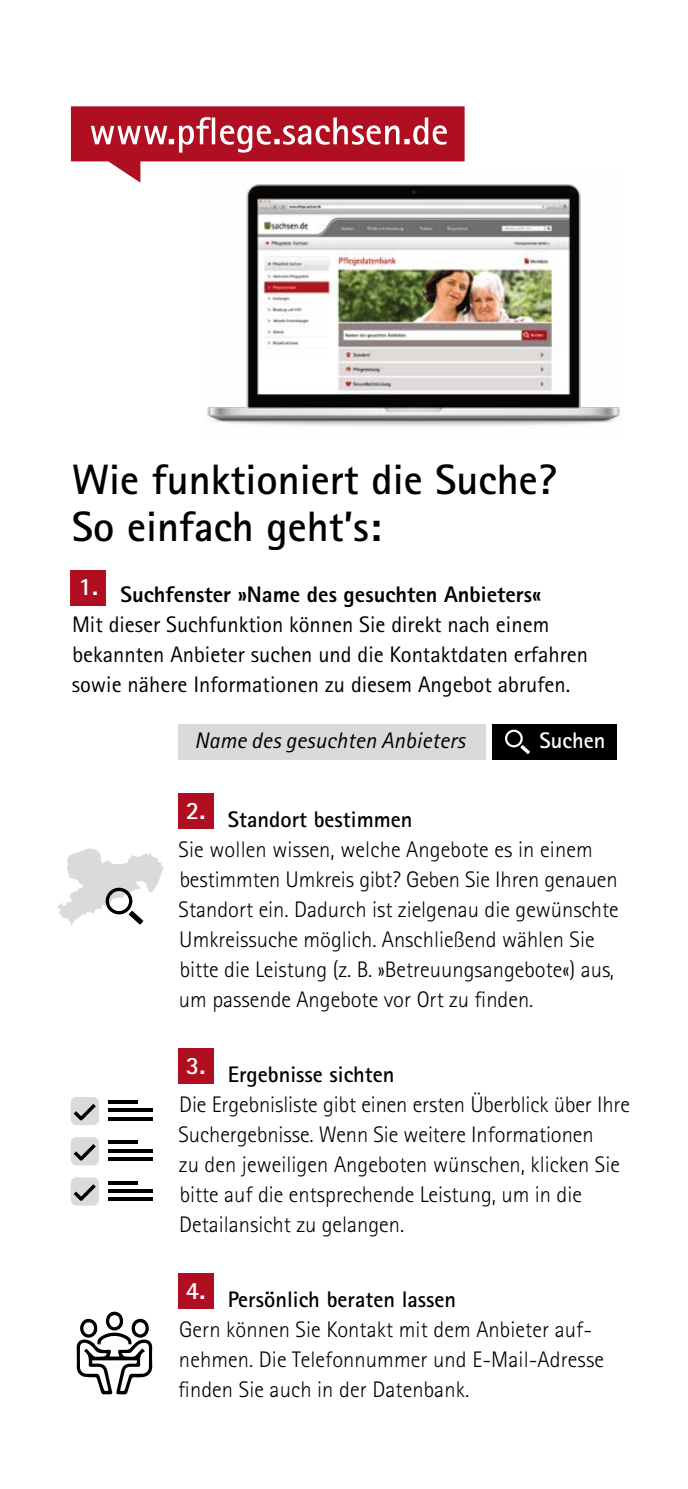
<style>
.page{position:relative;width:688px;height:1489px;background:#fff}
.page>*{position:absolute;margin:0;border:0;box-sizing:border-box;transform-origin:0 0}
.H1_Überschrif{font:700 42.5px/47.5px "Rotis Sans Serif Pro";color:#000}
.t1{font:700 25px "Rotis Sans Serif Pro";color:#fff}
.Fließtext{font:300 22.5px/30px "Rotis Sans Serif Pro";color:#000}
.Fließtext-2{font:22.5px/30px "Rotis Sans Serif Pro";color:#000}
.t2{font:italic 22.5px "Rotis Sans Serif Pro";letter-spacing:.005em;color:#000}
.t3{font:700 22.5px "Rotis Sans Serif Pro";color:#fff}
.s1{font-weight:800}
.s2{font-weight:700}
</style>
<div class="page">
<img style="left:207px;top:184px;width:413px;height:243px">
<div style="left:178px;top:793px;width:35px;height:35px;background:#b00f22"></div>
<div style="left:178px;top:1048px;width:35px;height:35px;background:#b00f22"></div>
<div style="left:178px;top:1273px;width:35px;height:35px;background:#b00f22"></div>
<div style="left:71px;top:570px;width:35px;height:35px;background:#b00f22"></div>
<div style="left:178px;top:724px;width:307px;height:35px;background:#dadada"></div>
<div style="left:492px;top:724px;width:125px;height:35px;background:#000"></div>
<svg style="left:505px;top:729px;width:17px;height:18px"></svg>
<svg style="left:520px;top:745px;width:10px;height:9px"></svg>
<div style="left:71px;top:1096px;width:28px;height:29px;background:#dadada;border-radius:6px"></div>
<svg style="left:74px;top:1104px;width:22px;height:16px"></svg>
<hr style="left:108px;top:1100px;width:29px;height:3px;background:#000">
<hr style="left:108px;top:1108px;width:45px;height:3px;background:#000">
<svg style="left:108px;top:1117px;width:45px;height:3px"></svg>
<div style="left:71px;top:1137px;width:28px;height:28px;background:#dadada;border-radius:6px"></div>
<svg style="left:74px;top:1144px;width:22px;height:16px"></svg>
<hr style="left:108px;top:1140px;width:29px;height:3px;background:#000">
<svg style="left:108px;top:1149px;width:45px;height:3px"></svg>
<svg style="left:108px;top:1157px;width:45px;height:3px"></svg>
<div style="left:71px;top:1177px;width:28px;height:28px;background:#dadada;border-radius:6px"></div>
<svg style="left:74px;top:1184px;width:22px;height:16px"></svg>
<svg style="left:108px;top:1181px;width:29px;height:3px"></svg>
<svg style="left:108px;top:1189px;width:45px;height:3px"></svg>
<hr style="left:108px;top:1197px;width:45px;height:3px;background:#000">
<svg style="left:58px;top:848px;width:105px;height:78px"></svg>
<svg style="left:77px;top:1311px;width:75px;height:83px"></svg>
<svg style="left:71px;top:106px;width:393px;height:77px"></svg>
<p class="H1_Überschrif" style="left:72px;top:455px;width:486px">Wie funktioniert die Suche?<br>So einfach geht’s:</p>
<p class="Fließtext-2" style="left:72px;top:579px;width:517px;text-indent:49px"><span class="s1">Suchfenster »Name des gesuchten Anbieters«<br></span>Mit dieser Suchfunktion können Sie direkt nach einem bekannten Anbieter suchen und die Kontaktdaten erfahren sowie nähere Informationen zu diesem Angebot abrufen.</p>
<p class="t1" style="left:79px;top:571px;width:21px">1.</p>
<p class="t2" style="left:194px;top:726px;width:272px">Name des gesuchten Anbieters</p>
<p class="t3" style="left:539px;top:726px;width:67px">Suchen</p>
<p class="t1" style="left:186px;top:794px;width:21px">2.</p>
<p class="Fließtext" style="left:178px;top:804px;width:441px;text-indent:49px"><span class="s2">Standort bestimmen<br></span>Sie wollen wissen, welche Angebote es in einem bestimmten Umkreis gibt? Geben Sie Ihren genauen Standort ein. Dadurch ist zielgenau die gewünschte Umkreissuche möglich. Anschließend wählen Sie bitte die Leistung (z. B. »Betreuungsangebote«) aus, um passende Angebote vor Ort zu finden.</p>
<p class="t1" style="left:186px;top:1049px;width:21px">3.</p>
<p class="Fließtext" style="left:178px;top:1059px;width:453px;text-indent:49px"><span class="s2">Ergebnisse sichten<br></span>Die Ergebnisliste gibt einen ersten Überblick über Ihre Suchergebnisse. Wenn Sie weitere Informationen<br>zu den jeweiligen Angeboten wünschen, klicken Sie bitte auf die entsprechende Leistung, um in die Detailansicht zu gelangen.</p>
<p class="t1" style="left:186px;top:1274px;width:21px">4.</p>
<p class="Fließtext" style="left:178px;top:1284px;width:427px;text-indent:50px"><span class="s2">Persönlich beraten lassen<br></span>Gern können Sie Kontakt mit dem Anbieter auf&shy;nehmen. Die Telefonnummer und E-Mail-Adresse finden Sie auch in der Datenbank.</p>
</div>
